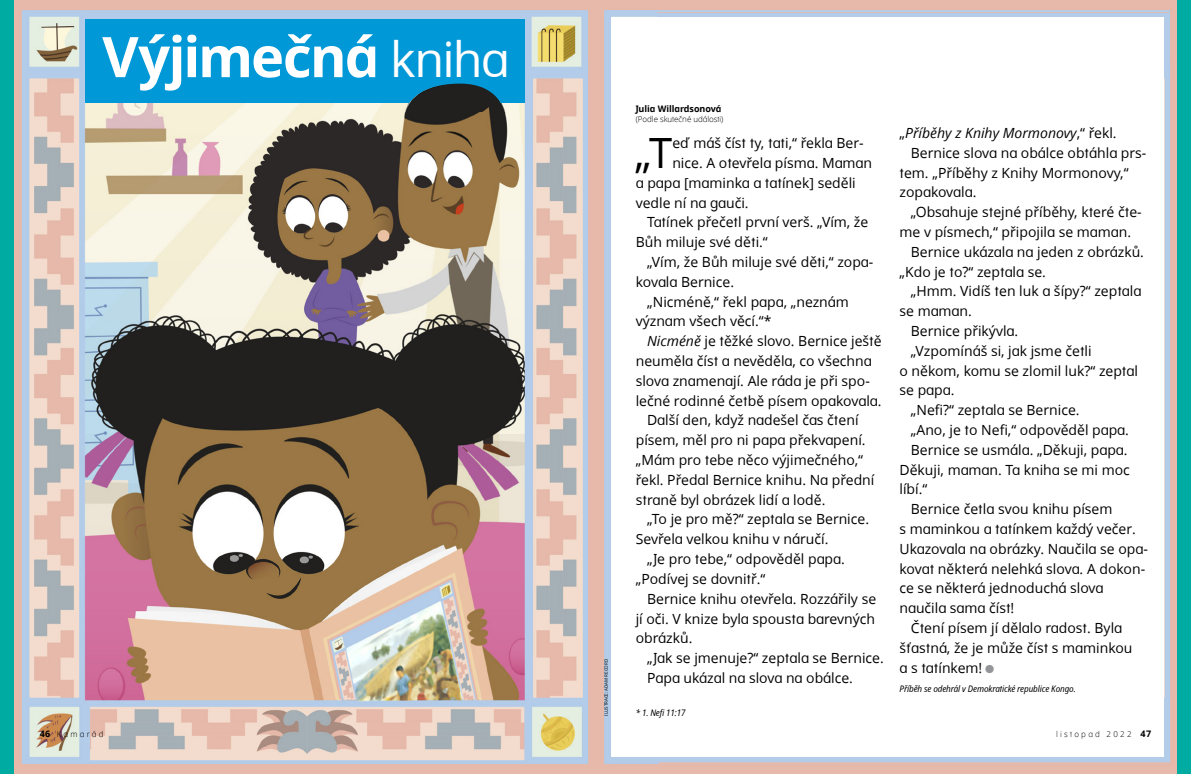
<style>
.page{position:relative;width:1191px;height:774px;background:#fff}
.page>*{position:absolute;margin:0;border:0;box-sizing:border-box;transform-origin:0 0}
.ARTCL_title_Dots{font:700 56px "Dots Solidlds Lat";letter-spacing:-.035em;color:#fff}
.ARTCL_para_first{font:41.7px "Dots Solidlds Lat";color:#000}
.ARTCL_para{font:14px/19.8px "Dots Solidlds Lat";color:#000}
.ARTCL_para_first-2{font:14px "Dots Solidlds Lat";color:#000}
.ARTCL_para-2{font:italic 14px "Dots Solidlds Lat";color:#000}
.POP_para{font:italic 9px "Dots Solid Condlds Lat";letter-spacing:-.01em;color:#000}
.ARTCL-BY_para_first{font:700 9px "Dots Solidlds Lat";letter-spacing:-.005em;color:#000}
.ARTCL-BY_para{font:300 8px "Dots Solidlds Lat";letter-spacing:.28em;color:#000}
.ARTCL-BY_para-2{font:300 8px "Dots Solidlds Lat";letter-spacing:-.005em;color:#000}
.FIGimg-CRDT_para{font:4.5px "Dots Solidlds Lat";color:#000}
.s1{font-weight:400;font-size:48.5px}
.s2{font-style:italic}
.s3{font-style:normal}
.s4{font-family:"Ding P Ilds Dpi";font-size:11.5px;color:#939598}
.s5{font-weight:700;font-size:9px}
</style>
<div class="page">
<img style="left:595px;top:0;width:582px;height:770px">
<img style="left:13px;top:3px;width:582px;height:767px">
<img style="left:659px;top:754px;width:510px;height:9px">
<img style="left:658px;top:12px;width:510px;height:10px">
<div style="left:611px;top:17px;width:553px;height:740px;background:#fff"></div>
<div style="left:86px;top:19px;width:439px;height:84px;background:#0098d7"></div>
<img style="left:405px;top:84px;width:99px;height:28px">
<hr style="left:13px;top:0;width:582px;height:3px;background:#e6b9aa">
<hr style="left:13px;top:770px;width:585px;height:4px;background:#e6b9aa">
<div style="left:1177px;top:0;width:14px;height:774px;background:#00aca2"></div>
<div style="left:0;top:0;width:13px;height:774px;background:#00aca2"></div>
<p class="ARTCL_title_Dots" style="left:102px;top:15px;width:408px">Výjimečná <span class="s1">kniha</span></p>
<p class="FIGimg-CRDT_para" style="left:603px;top:716px;width:59px;rotate:-90deg">ILUSTRACE: ADAM RECORD</p>
<p class="ARTCL-BY_para_first" style="left:636px;top:102px;width:87px">Julia Willardsonová</p>
<p class="ARTCL-BY_para-2" style="left:636px;top:114px;width:89px">(Podle skutečné události)</p>
<p class="ARTCL_para_first" style="left:635px;top:122px;width:39px">„T</p>
<p class="ARTCL_para_first-2" style="left:672px;top:133px;width:193px">eď máš číst ty, tati,“ řekla Ber-</p>
<p class="ARTCL_para_first-2" style="left:672px;top:153px;width:201px">nice. A otevřela písma. Maman</p>
<p class="ARTCL_para_first-2" style="left:636px;top:172px;width:221px">a papa [maminka a tatínek] seděli</p>
<p class="ARTCL_para_first-2" style="left:636px;top:192px;width:114px">vedle ní na gauči.</p>
<p class="ARTCL_para" style="left:636px;top:213px;width:234px;text-indent:11px">Tatínek přečetl první verš. „Vím, že<br>Bůh miluje své děti.“</p>
<p class="ARTCL_para" style="left:636px;top:252px;width:239px;text-indent:11px">„Vím, že Bůh miluje své děti,“ zopa&shy;kovala Bernice.</p>
<p class="ARTCL_para" style="left:636px;top:292px;width:215px;text-indent:11px">„Nicméně,“ řekl papa, „neznám význam všech věcí.“*</p>
<p class="ARTCL_para" style="left:636px;top:331px;width:247px;text-indent:11px"><span class="s2">Nicméně</span> je těžké slovo. Bernice ještě neuměla číst a nevěděla, co všechna slova znamenají. Ale ráda je při spo&shy;lečné rodinné četbě písem opakovala.</p>
<p class="ARTCL_para" style="left:636px;top:411px;width:240px;text-indent:11px">Další den, když nadešel čas čtení písem, měl pro ni papa překvapení. „Mám pro tebe něco výjimečného,“ řekl. Předal Bernice knihu. Na přední straně byl obrázek lidí a lodě.</p>
<p class="ARTCL_para" style="left:636px;top:510px;width:235px;text-indent:11px">„To je pro mě?“ zeptala se Bernice.<br>Sevřela velkou knihu v náručí.</p>
<p class="ARTCL_para" style="left:636px;top:549px;width:210px;text-indent:11px">„Je pro tebe,“ odpověděl papa. „Podívej se dovnitř.“</p>
<p class="ARTCL_para" style="left:636px;top:589px;width:242px;text-align:justify;text-indent:11px">Bernice knihu otevřela. Rozzářily se jí oči. V knize byla spousta barevných obrázků.</p>
<p class="ARTCL_para" style="left:647px;top:648px;width:238px">„Jak se jmenuje?“ zeptala se Bernice.</p>
<p class="ARTCL_para" style="left:647px;top:668px;width:207px">Papa ukázal na slova na obálce.</p>
<p class="POP_para" style="left:636px;top:706px;width:51px">* 1. Nefi 11:17</p>
<p class="ARTCL_para-2" style="left:899px;top:123px;width:219px"><span class="s3">„</span>Příběhy z Knihy Mormonovy<span class="s3">,“ řekl.</span></p>
<p class="ARTCL_para" style="left:899px;top:143px;width:248px;text-indent:11px">Bernice slova na obálce obtáhla prs&shy;tem. „Příběhy z Knihy Mormonovy,“ zopakovala.</p>
<p class="ARTCL_para" style="left:899px;top:202px;width:244px;text-indent:11px">„Obsahuje stejné příběhy, které čte&shy;me v písmech,“ připojila se maman.</p>
<p class="ARTCL_para" style="left:899px;top:242px;width:246px;text-indent:11px">Bernice ukázala na jeden z obrázků. „Kdo je to?“ zeptala se.</p>
<p class="ARTCL_para" style="left:899px;top:281px;width:243px;text-indent:11px">„Hmm. Vidíš ten luk a šípy?“ zeptala se maman.</p>
<p class="ARTCL_para" style="left:910px;top:321px;width:109px">Bernice přikývla.</p>
<p class="ARTCL_para" style="left:899px;top:341px;width:240px;text-indent:11px">„Vzpomínáš si, jak jsme četli<br>o někom, komu se zlomil luk?“ zeptal se papa.</p>
<p class="ARTCL_para" style="left:910px;top:400px;width:170px">„Nefi?“ zeptala se Bernice.</p>
<p class="ARTCL_para" style="left:910px;top:420px;width:220px">„Ano, je to Nefi,“ odpověděl papa.</p>
<p class="ARTCL_para" style="left:899px;top:440px;width:232px;text-indent:11px">Bernice se usmála. „Děkuji, papa.<br>Děkuji, maman. Ta kniha se mi moc líbí.“</p>
<p class="ARTCL_para" style="left:899px;top:499px;width:250px;text-indent:11px">Bernice četla svou knihu písem<br>s maminkou a tatínkem každý večer.<br>Ukazovala na obrázky. Naučila se opa&shy;kovat některá nelehká slova. A dokon&shy;ce se některá jednoduchá slova naučila sama číst!</p>
<p class="ARTCL_para" style="left:899px;top:618px;width:234px;text-indent:11px">Čtení písem jí dělalo radost. Byla šťastná, že je může číst s maminkou a s tatínkem! <span class="s4">●</span></p>
<p class="POP_para" style="left:899px;top:682px;width:178px">Příběh se odehrál v Demokratické republice Kongo.</p>
<p class="ARTCL-BY_para" style="left:40px;top:728px;width:65px"><span class="s5">46</span> Kamarád</p>
<p class="ARTCL-BY_para" style="left:1056px;top:728px;width:97px">listopad 2022 <span class="s5">47</span></p>
</div>
